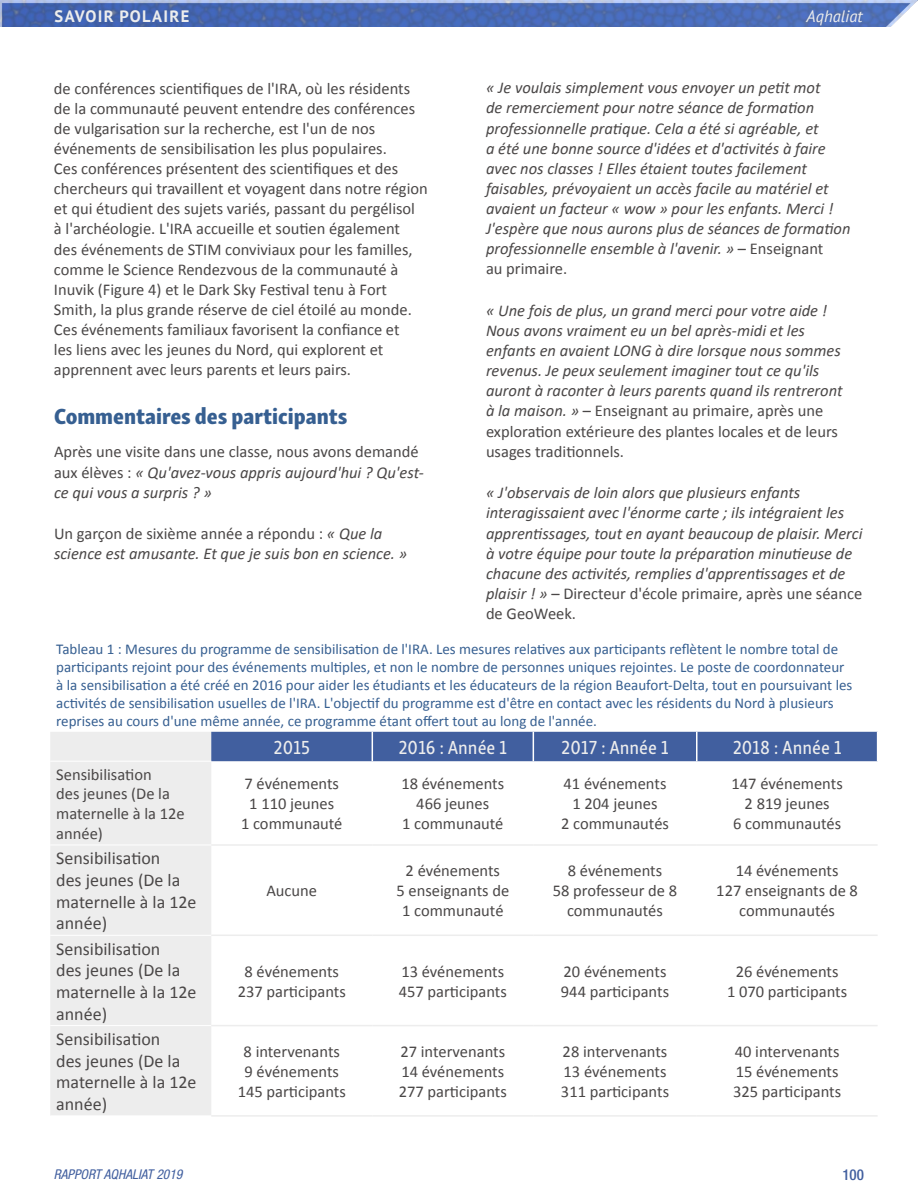
<style>
.page{position:relative;width:918px;height:1188px;background:#fff}
.page>*{position:absolute;margin:0;border:0;box-sizing:border-box;transform-origin:0 0}
.t1{font:22.5px "Skolar Sans Latn Cn Eb";color:#365f91}
.t2{font:19.5px "Skolar Sans Latn Cn Me";color:#ededed}
.t3{font:18px/21.6px "Calibri";color:#4a4747}
.t4{font:16.5px/20.1px "Calibri";color:#4a4747;text-align:center}
.t5{font:italic 16.5px/20.1px "Calibri";color:#4a4747}
.t6{font:700 16.5px "PT Sans";letter-spacing:.08em;color:#ededed}
.t7{font:italic 16.5px "PT Sans";color:#ededed}
.t8{font:15px/18px "Calibri";color:#365f91}
.t9{font:500 condensed 15px "Helvetica Neue LT Std";color:#415f9f}
.t10{font:italic condensed 13.5px "Helvetica Neue LT Std";color:#415f9f}
.s1{font-style:normal}
</style>
<div class="page">
<img style="left:0;top:0;width:918px;height:27px">
<div style="left:50px;top:732px;width:161px;height:383px;background:#ededed"></div>
<div style="left:211px;top:732px;width:666px;height:29px;background:#415f9f"></div>
<hr style="left:50px;top:761px;width:161px;height:1px;background:#fff">
<hr style="left:50px;top:845px;width:161px;height:1px;background:#fff">
<hr style="left:50px;top:935px;width:161px;height:1px;background:#fff">
<hr style="left:50px;top:1025px;width:161px;height:1px;background:#fff">
<hr style="left:211px;top:844px;width:161px;height:2px;background:#ededed">
<hr style="left:372px;top:844px;width:161px;height:2px;background:#ededed">
<hr style="left:533px;top:844px;width:164px;height:2px;background:#ededed">
<hr style="left:697px;top:844px;width:181px;height:2px;background:#ededed">
<hr style="left:211px;top:935px;width:161px;height:1px;background:#ededed">
<hr style="left:372px;top:935px;width:161px;height:1px;background:#ededed">
<hr style="left:533px;top:935px;width:164px;height:1px;background:#ededed">
<hr style="left:697px;top:935px;width:181px;height:1px;background:#ededed">
<hr style="left:211px;top:1025px;width:161px;height:1px;background:#ededed">
<hr style="left:372px;top:1025px;width:161px;height:1px;background:#ededed">
<hr style="left:533px;top:1025px;width:164px;height:1px;background:#ededed">
<hr style="left:697px;top:1025px;width:181px;height:1px;background:#ededed">
<hr style="left:211px;top:1115px;width:161px;height:2px;background:#ededed">
<hr style="left:372px;top:1115px;width:161px;height:2px;background:#ededed">
<hr style="left:533px;top:1115px;width:164px;height:2px;background:#ededed">
<hr style="left:697px;top:1115px;width:181px;height:2px;background:#ededed">
<p class="t6" style="left:55px;top:5px;width:136px">SAVOIR POLAIRE</p>
<p class="t7" style="left:807px;top:6px;width:58px">Aqhaliat</p>
<p class="t4" style="left:54px;top:78px;width:375px;text-align:left">de conférences scientifiques de l'IRA, où les résidents de la communauté peuvent entendre des conférences de vulgarisation sur la recherche, est l'un de nos événements de sensibilisation les plus populaires.<br>Ces conférences présentent des scientifiques et des chercheurs qui travaillent et voyagent dans notre région et qui étudient des sujets variés, passant du pergélisol<br>à l'archéologie. L'IRA accueille et soutien également<br>des événements de STIM conviviaux pour les familles, comme le Science Rendezvous de la communauté à Inuvik (Figure 4) et le Dark Sky Festival tenu à Fort Smith, la plus grande réserve de ciel étoilé au monde.<br>Ces événements familiaux favorisent la confiance et<br>les liens avec les jeunes du Nord, qui explorent et apprennent avec leurs parents et leurs pairs.</p>
<h1 class="t1" style="left:54px;top:397px;width:295px">Commentaires des participants</h1>
<p class="t5" style="left:54px;top:441px;width:371px"><span class="s1">Après une visite dans une classe, nous avons demandé aux élèves :</span> « Qu'avez-vous appris aujourd'hui ? Qu'est&shy;ce qui vous a surpris ? »</p>
<p class="t5" style="left:54px;top:523px;width:355px"><span class="s1">Un garçon de sixième année a répondu :</span> « Que la science est amusante. Et que je suis bon en science. »</p>
<p class="t5" style="left:486px;top:77px;width:366px">« Je voulais simplement vous envoyer un petit mot<br>de remerciement pour notre séance de formation professionnelle pratique. Cela a été si agréable, et<br>a été une bonne source d'idées et d'activités à faire avec nos classes ! Elles étaient toutes facilement faisables, prévoyaient un accès facile au matériel et avaient un facteur « wow » pour les enfants. Merci !<br>J'espère que nous aurons plus de séances de formation professionnelle ensemble à l'avenir. » <span class="s1">– Enseignant<br>au primaire.</span></p>
<p class="t5" style="left:486px;top:300px;width:358px">« Une fois de plus, un grand merci pour votre aide !<br>Nous avons vraiment eu un bel après-midi et les enfants en avaient LONG à dire lorsque nous sommes revenus. Je peux seulement imaginer tout ce qu'ils auront à raconter à leurs parents quand ils rentreront à la maison. » <span class="s1">– Enseignant au primaire, après une exploration extérieure des plantes locales et de leurs usages traditionnels.</span></p>
<p class="t5" style="left:486px;top:482px;width:378px">« J'observais de loin alors que plusieurs enfants interagissaient avec l'énorme carte ; ils intégraient les apprentissages, tout en ayant beaucoup de plaisir. Merci à votre équipe pour toute la préparation minutieuse de chacune des activités, remplies d'apprentissages et de plaisir ! » <span class="s1">– Directeur d'école primaire, après une séance de GeoWeek.</span></p>
<p class="t8" style="left:56px;top:640px;width:798px">Tableau 1 : Mesures du programme de sensibilisation de l'IRA. Les mesures relatives aux participants reflètent le nombre total de participants rejoint pour des événements multiples, et non le nombre de personnes uniques rejointes. Le poste de coordonnateur à la sensibilisation a été créé en 2016 pour aider les étudiants et les éducateurs de la région Beaufort-Delta, tout en poursuivant les activités de sensibilisation usuelles de l'IRA. L'objectif du programme est d'être en contact avec les résidents du Nord à plusieurs reprises au cours d'une même année, ce programme étant offert tout au long de l'année.</p>
<p class="t2" style="left:274px;top:732px;width:38px">2015</p>
<p class="t2" style="left:398px;top:732px;width:110px">2016 : Année 1</p>
<p class="t2" style="left:561px;top:732px;width:109px">2017 : Année 1</p>
<p class="t2" style="left:733px;top:732px;width:111px">2018 : Année 1</p>
<p class="t4" style="left:56px;top:764px;width:130px;text-align:left">Sensibilisation<br>des jeunes (De la maternelle à la 12e année)</p>
<p class="t4" style="left:241px;top:774px;width:103px">7 événements<br>1 110 jeunes<br>1 communauté</p>
<p class="t4" style="left:401px;top:774px;width:104px">18 événements<br>466 jeunes<br>1 communauté</p>
<p class="t4" style="left:561px;top:774px;width:109px">41 événements<br>1 204 jeunes<br>2 communautés</p>
<p class="t4" style="left:732px;top:774px;width:113px">147 événements<br>2 819 jeunes<br>6 communautés</p>
<p class="t3" style="left:56px;top:848px;width:142px">Sensibilisation<br>des jeunes (De la maternelle à la 12e année)</p>
<p class="t4" style="left:396px;top:861px;width:114px">2 événements<br>5 enseignants de<br>1 communauté</p>
<p class="t4" style="left:553px;top:861px;width:126px">8 événements<br>58 professeur de 8 communautés</p>
<p class="t4" style="left:716px;top:861px;width:143px">14 événements<br>127 enseignants de 8 communautés</p>
<p class="t4" style="left:266px;top:881px;width:52px">Aucune</p>
<p class="t3" style="left:56px;top:938px;width:142px">Sensibilisation<br>des jeunes (De la maternelle à la 12e année)</p>
<p class="t3" style="left:56px;top:1028px;width:142px">Sensibilisation<br>des jeunes (De la maternelle à la 12e année)</p>
<p class="t4" style="left:238px;top:961px;width:110px">8 événements<br>237 participants</p>
<p class="t4" style="left:399px;top:961px;width:110px;text-align:left">13 événements<br>457 participants</p>
<p class="t4" style="left:561px;top:961px;width:110px;text-align:left">20 événements<br>944 participants</p>
<p class="t4" style="left:727px;top:961px;width:122px">26 événements<br>1 070 participants</p>
<p class="t4" style="left:238px;top:1042px;width:110px">8 intervenants<br>9 événements<br>145 participants</p>
<p class="t4" style="left:399px;top:1041px;width:110px;text-align:left">27 intervenants<br>14 événements<br>277 participants</p>
<p class="t4" style="left:561px;top:1041px;width:110px;text-align:left">28 intervenants<br>13 événements<br>311 participants</p>
<p class="t4" style="left:733px;top:1041px;width:110px;text-align:left">40 intervenants<br>15 événements<br>325 participants</p>
<p class="t10" style="left:54px;top:1167px;width:130px">RAPPORT AQHALIAT 2019</p>
<p class="t9" style="left:842px;top:1166px;width:23px">100</p>
</div>
